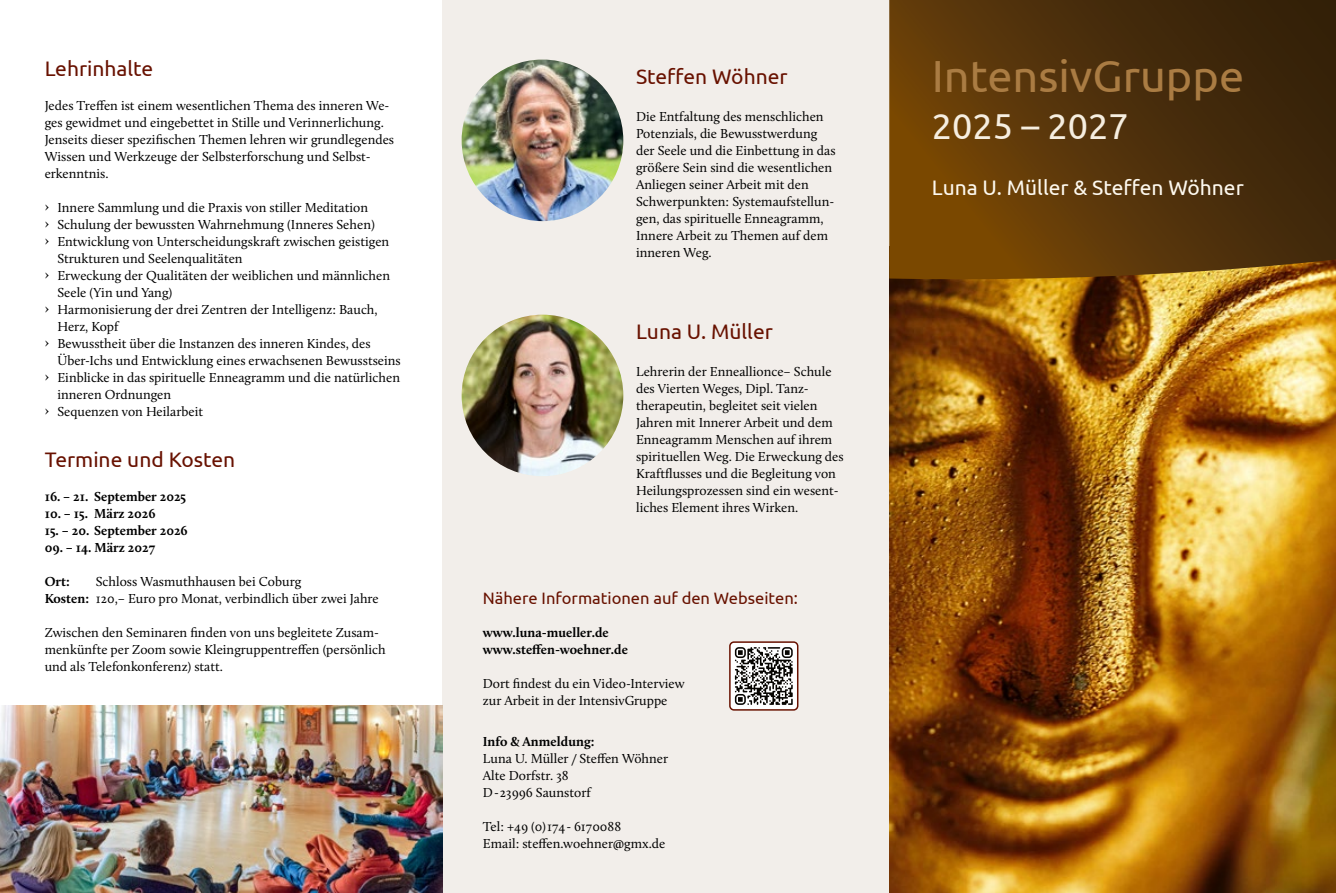
<style>
.page{position:relative;width:1336px;height:893px;background:#fff}
.page>*{position:absolute;margin:0;border:0;box-sizing:border-box;transform-origin:0 0}
.t1{font:45px "Ubuntu";color:#aa7c43}
.t2{font:36px "Ubuntu";color:#f6eee0}
.t3{font:21px "Ubuntu";color:#681100}
.t4{font:21px "Ubuntu";color:#fef9ef}
.t5{font:16.5px "Ubuntu";color:#681100}
.t6{font:13.5px/17px "Calluna";color:#000}
.t7{font:700 13.5px/17px "Calluna";color:#000}
.s1{font-weight:700}
</style>
<div class="page">
<img style="left:889px;top:279px;width:446px;height:614px">
<svg style="left:889px;top:0;width:446px;height:279px;background:#563509"></svg>
<div style="left:442px;top:0;width:447px;height:893px;background:#f2eeea"></div>
<img style="left:461px;top:315px;width:162px;height:161px;border-radius:81px">
<img style="left:461px;top:60px;width:162px;height:161px;border-radius:81px">
<svg style="left:729px;top:642px;width:68px;height:68px;background:#9e9d9c"></svg>
<div style="left:729px;top:641px;width:69px;height:70px;border:2px solid #681100;border-radius:4px"></div>
<svg style="left:734px;top:647px;width:58px;height:13px"></svg>
<img style="left:0;top:706px;width:442px;height:187px">
<h3 class="t3" style="left:45px;top:56px;width:110px">Lehrinhalte</h3>
<p class="t6" style="left:45px;top:97px;width:351px">Jedes Treffen ist einem wesentlichen Thema des inneren We&shy;ges gewidmet und eingebettet in Stille und Verinnerlichung.<br>Jenseits dieser spezifischen Themen lehren wir grundlegendes Wissen und Werkzeuge der Selbsterforschung und Selbst&shy;erkenntnis.</p>
<p class="t6" style="left:45px;top:199px;width:325px">- Innere Sammlung und die Praxis von stiller Meditation</p>
<p class="t6" style="left:45px;top:216px;width:331px">- Schulung der bewussten Wahrnehmung (Inneres Sehen)</p>
<p class="t6" style="left:57px;top:233px;width:333px;text-indent:-13px">- Entwicklung von Unterscheidungskraft zwischen geistigen<br>Strukturen und Seelenqualitäten</p>
<p class="t6" style="left:57px;top:267px;width:334px;text-indent:-13px">- Erweckung der Qualitäten der weiblichen und männlichen<br>Seele (Yin und Yang)</p>
<p class="t6" style="left:57px;top:301px;width:322px;text-indent:-13px">- Harmonisierung der drei Zentren der Intelligenz: Bauch,<br>Herz, Kopf</p>
<p class="t6" style="left:57px;top:335px;width:345px;text-indent:-13px">- Bewusstheit über die Instanzen des inneren Kindes, des<br>Über-Ichs und Entwicklung eines erwachsenen Bewusstseins</p>
<p class="t6" style="left:57px;top:369px;width:344px;text-indent:-13px">- Einblicke in das spirituelle Enneagramm und die natürlichen inneren Ordnungen</p>
<p class="t6" style="left:45px;top:403px;width:160px">- Sequenzen von Heilarbeit</p>
<h3 class="t3" style="left:45px;top:447px;width:192px">Termine und Kosten</h3>
<p class="t7" style="left:45px;top:488px;width:143px">16. – 21. September 2025</p>
<p class="t7" style="left:45px;top:505px;width:112px">10. – 15. März 2026</p>
<p class="t7" style="left:45px;top:522px;width:144px">15. – 20. September 2026</p>
<p class="t7" style="left:45px;top:539px;width:112px">09. – 14. März 2027</p>
<p class="t7" style="left:45px;top:573px;width:27px">Ort:</p>
<p class="t6" style="left:45px;top:573px;width:335px;text-indent:51px">Schloss Wasmuthhausen bei Coburg<br><span class="s1">Kosten:</span> 120,– Euro pro Monat, verbindlich über zwei Jahre</p>
<p class="t6" style="left:45px;top:624px;width:342px">Zwischen den Seminaren finden von uns begleitete Zusam&shy;menkünfte per Zoom sowie Kleingruppentreffen (persönlich und als Telefonkonferenz) statt.</p>
<h3 class="t3" style="left:636px;top:64px;width:153px">Steffen Wöhner</h3>
<p class="t6" style="left:636px;top:108px;width:201px">Die Entfaltung des menschlichen<br>Potenzials, die Bewusstwerdung der Seele und die Einbettung in das größere Sein sind die wesentlichen<br>Anliegen seiner Arbeit mit den<br>Schwerpunkten: Systemaufstellun&shy;gen, das spirituelle Enneagramm,<br>Innere Arbeit zu Themen auf dem inneren Weg.</p>
<h3 class="t3" style="left:636px;top:319px;width:138px">Luna U. Müller</h3>
<p class="t6" style="left:636px;top:363px;width:209px">Lehrerin der Enneallionce– Schule des Vierten Weges, Dipl. Tanz&shy;therapeutin, begleitet seit vielen Jahren mit Innerer Arbeit und dem Enneagramm Menschen auf ihrem spirituellen Weg. Die Erweckung des Kraftflusses und die Begleitung von Heilungsprozessen sind ein wesent&shy;liches Element ihres Wirken.</p>
<p class="t5" style="left:483px;top:588px;width:316px">Nähere Informationen auf den Webseiten:</p>
<p class="t7" style="left:483px;top:624px;width:146px">www.luna-mueller.de www.steffen-woehner.de</p>
<p class="t6" style="left:483px;top:675px;width:203px">Dort findest du ein Video-Interview zur Arbeit in der IntensivGruppe</p>
<p class="t7" style="left:483px;top:733px;width:113px">Info &amp; Anmeldung:</p>
<p class="t6" style="left:483px;top:750px;width:187px">Luna U. Müller / Steffen Wöhner<br>Alte Dorfstr. 38<br>D-23996 Saunstorf</p>
<p class="t6" style="left:483px;top:818px;width:184px">Tel: +49 (0)174- 6170088<br>Email: steffen.woehner@gmx.de</p>
<h1 class="t1" style="left:931px;top:49px;width:314px">IntensivGruppe</h1>
<h2 class="t2" style="left:931px;top:104px;width:198px">2025 – 2027</h2>
<h3 class="t4" style="left:931px;top:175px;width:313px">Luna U. Müller &amp; Steffen Wöhner</h3>
</div>
